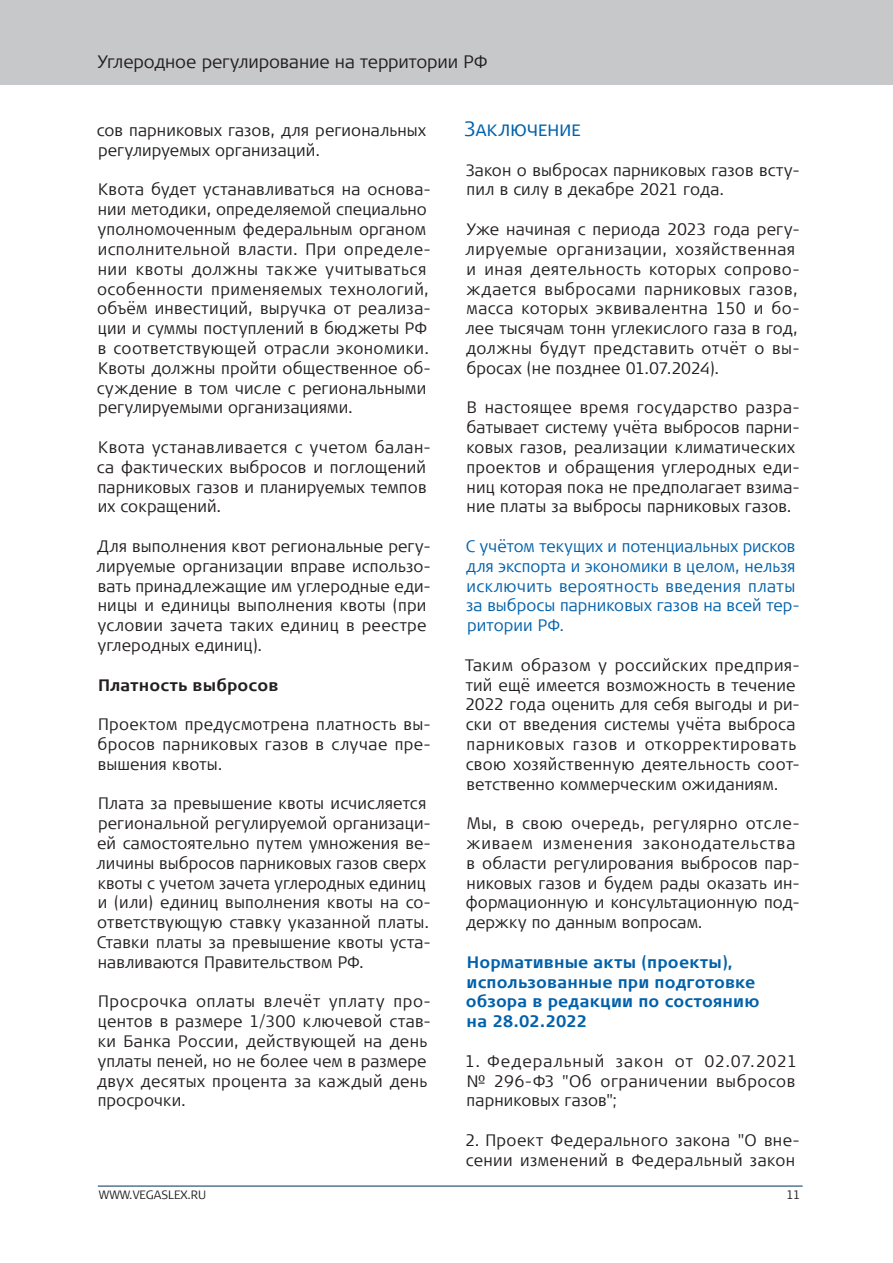
<style>
.page{position:relative;width:893px;height:1263px;background:#fff}
.page>*{position:absolute;margin:0;border:0;box-sizing:border-box;transform-origin:0 0}
.t1{font:300 21px "Signa Sc Offc Pro";letter-spacing:.01em;color:#0061aa}
.t2{font:300 18px "Signa Offc Pro";letter-spacing:-.005em;color:#231f20}
.t3{font:300 16.5px/19.8px "Signa Offc Pro";letter-spacing:.015em;color:#231f20}
.t4{font:300 16.5px/19.8px "Signa Offc Pro";letter-spacing:.005em;color:#0061aa}
.t5{font:700 16.5px/19.8px "Signa Offc Pro";letter-spacing:.01em;color:#0061aa}
.t6{font:700 16.5px "Signa Offc Pro";letter-spacing:.01em;color:#231f20}
.t7{font:300 12px "Signa Sc Offc Pro";color:#231f20}
.t8{font:300 12px "Signa Offc Pro";color:#231f20}
</style>
<div class="page">
<div style="left:0;top:0;width:893px;height:85px;background:#c7c8ca"></div>
<hr style="left:98px;top:1186px;width:705px;height:1px;background:#003255">
<p class="t2" style="left:98px;top:49px;width:391px">Углеродное регулирование на территории РФ</p>
<p class="t3" style="left:97px;top:120px;width:331px">сов парниковых газов, для региональных регулируемых организаций.</p>
<p class="t3" style="left:97px;top:179px;width:336px">Квота будет устанавливаться на основа&shy;нии методики, определяемой специально уполномоченным федеральным органом исполнительной власти. При определе&shy;нии квоты должны также учитываться особенности применяемых технологий, объём инвестиций, выручка от реализа&shy;ции и суммы поступлений в бюджеты РФ в соответствующей отрасли экономики.<br>Квоты должны пройти общественное об&shy;суждение в том числе с региональными регулируемыми организациями.</p>
<p class="t3" style="left:97px;top:436px;width:336px">Квота устанавливается с учетом балан&shy;са фактических выбросов и поглощений парниковых газов и планируемых темпов их сокращений.</p>
<p class="t3" style="left:97px;top:535px;width:335px">Для выполнения квот региональные регу&shy;лируемые организации вправе использо&shy;вать принадлежащие им углеродные еди&shy;ницы и единицы выполнения квоты (при условии зачета таких единиц в реестре углеродных единиц).</p>
<p class="t6" style="left:98px;top:673px;width:182px">Платность выбросов</p>
<p class="t3" style="left:97px;top:714px;width:335px;text-align:justify">Проектом предусмотрена платность вы&shy;бросов парниковых газов в случае пре&shy;вышения квоты.</p>
<p class="t3" style="left:97px;top:793px;width:336px">Плата за превышение квоты исчисляется региональной регулируемой организаци&shy;ей самостоятельно путем умножения ве&shy;личины выбросов парниковых газов сверх квоты с учетом зачета углеродных единиц и (или) единиц выполнения квоты на со&shy;ответствующую ставку указанной платы.<br>Ставки платы за превышение квоты уста&shy;навливаются Правительством РФ.</p>
<p class="t3" style="left:97px;top:991px;width:335px">Просрочка оплаты влечёт уплату про&shy;центов в размере 1/300 ключевой став&shy;ки Банка России, действующей на день уплаты пеней, но не более чем в размере двух десятых процента за каждый день просрочки.</p>
<p class="t1" style="left:464px;top:114px;width:118px">Заключение</p>
<p class="t3" style="left:466px;top:159px;width:336px">Закон о выбросах парниковых газов всту&shy;пил в силу в декабре 2021 года.</p>
<p class="t3" style="left:466px;top:219px;width:335px">Уже начиная с периода 2023 года регу&shy;лируемые организации, хозяйственная и иная деятельность которых сопрово&shy;ждается выбросами парниковых газов, масса которых эквивалентна 150 и бо&shy;лее тысячам тонн углекислого газа в год, должны будут представить отчёт о вы&shy;бросах (не позднее 01.07.2024).</p>
<p class="t3" style="left:466px;top:397px;width:335px">В настоящее время государство разра&shy;батывает систему учёта выбросов парни&shy;ковых газов, реализации климатических проектов и обращения углеродных еди&shy;ниц которая пока не предполагает взима&shy;ние платы за выбросы парниковых газов.</p>
<p class="t4" style="left:466px;top:535px;width:335px">С учётом текущих и потенциальных рисков для экспорта и экономики в целом, нельзя исключить вероятность введения платы за выбросы парниковых газов на всей тер&shy;ритории РФ.</p>
<p class="t3" style="left:465px;top:654px;width:336px">Таким образом у российских предприя&shy;тий ещё имеется возможность в течение 2022 года оценить для себя выгоды и ри&shy;ски от введения системы учёта выброса парниковых газов и откорректировать свою хозяйственную деятельность соот&shy;ветственно коммерческим ожиданиям.</p>
<p class="t3" style="left:466px;top:813px;width:335px">Мы, в свою очередь, регулярно отсле&shy;живаем изменения законодательства в области регулирования выбросов пар&shy;никовых газов и будем рады оказать ин&shy;формационную и консультационную под&shy;держку по данным вопросам.</p>
<p class="t5" style="left:466px;top:951px;width:295px">Нормативные акты (проекты), использованные при подготовке обзора в редакции по состоянию на 28.02.2022</p>
<p class="t3" style="left:465px;top:1050px;width:333px;text-align:justify">1. Федеральный закон от 02.07.2021 № 296-ФЗ "Об ограничении выбросов парниковых газов";</p>
<p class="t3" style="left:465px;top:1129px;width:336px">2. Проект Федерального закона "О вне&shy;сении изменений в Федеральный закон</p>
<p class="t7" style="left:99px;top:1187px;width:109px">WWW.VEGASLEX.RU</p>
<p class="t8" style="left:786px;top:1187px;width:16px">11</p>
</div>
